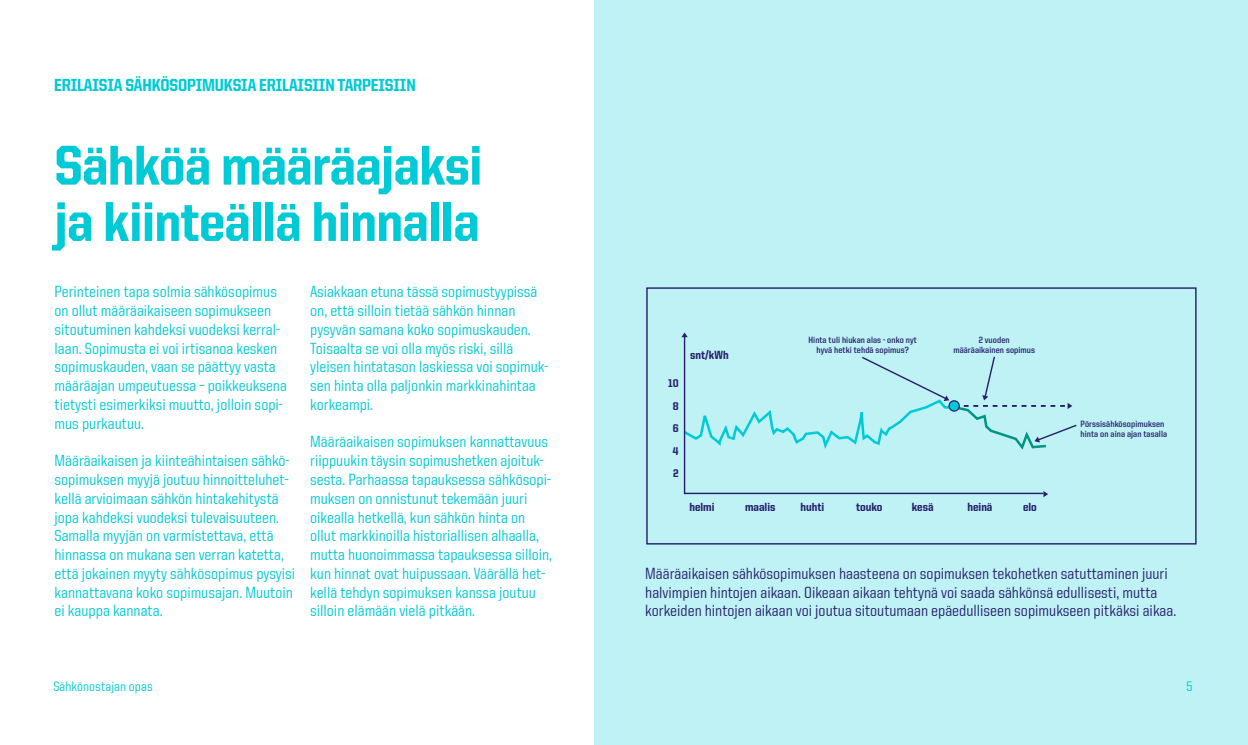
<style>
.page{position:relative;width:1248px;height:745px;background:#fff}
.page>*{position:absolute;margin:0;border:0;box-sizing:border-box;transform-origin:0 0}
.OTSIKKO{font:800 56.25px/56.2px "United Sans Semi Cond";letter-spacing:-.01em;color:#00cad5}
.LEIPIS{font:800 17.5px "United Sans Semi Cond";letter-spacing:-.01em;color:#00cad5}
.LEIPIS-2{font:500 16.25px/18.8px "United Sans Semi Cond";color:#00cad5}
.LEIPIS-3{font:500 16.25px/18.8px "United Sans Semi Cond";color:#27216d}
.t1{font:500 13.75px "United Sans Semi Cond";letter-spacing:.005em;color:#00cad5}
.LEIPIS-4{font:800 11.88px "United Sans Semi Cond";color:#27216d}
.LEIPIS-5{font:800 11.25px "United Sans Semi Cond";color:#27216d}
.LEIPIS-6{font:700 9.12px/9.6px "United Sans Semi Cond";letter-spacing:.01em;color:#27216d;text-align:center}
</style>
<div class="page">
<div style="left:594px;top:0;width:653px;height:744px;background:#bff2f5"></div>
<svg style="left:683px;top:336px;width:360px;height:158px"></svg>
<svg style="left:681px;top:332px;width:6px;height:5px"></svg>
<svg style="left:1043px;top:491px;width:5px;height:6px"></svg>
<div style="left:646px;top:287px;width:550px;height:257px;border:1px solid #27216d"></div>
<svg style="left:683px;top:355px;width:394px;height:98px"></svg>
<div style="left:948px;top:400px;width:11px;height:11px;background:#00cad5;border-radius:50%"></div>
<div style="left:948px;top:400px;width:11px;height:11px;border:1px solid #27216d;border-radius:50%"></div>
<p class="LEIPIS" style="left:54px;top:75px;width:363px">ERILAISIA SÄHKÖSOPIMUKSIA ERILAISIIN TARPEISIIN</p>
<p class="OTSIKKO" style="left:55px;top:136px;width:429px">Sähköä määräajaksi ja kiinteällä hinnalla</p>
<p class="LEIPIS-2" style="left:55px;top:282px;width:234px">Perinteinen tapa solmia sähkösopimus on ollut määräaikaiseen sopimukseen sitoutuminen kahdeksi vuodeksi kerral&shy;laan. Sopimusta ei voi irtisanoa kesken sopimuskauden, vaan se päättyy vasta määräajan umpeutuessa – poikkeuksena tietysti esimerkiksi muutto, jolloin sopi&shy;mus purkautuu.</p>
<p class="LEIPIS-2" style="left:55px;top:451px;width:242px">Määräaikaisen ja kiinteähintaisen sähkö&shy;sopimuksen myyjä joutuu hinnoitteluhet&shy;kellä arvioimaan sähkön hintakehitystä jopa kahdeksi vuodeksi tulevaisuuteen.<br>Samalla myyjän on varmistettava, että hinnassa on mukana sen verran katetta, että jokainen myyty sähkösopimus pysyisi kannattavana koko sopimusajan. Muutoin ei kauppa kannata.</p>
<p class="LEIPIS-2" style="left:310px;top:282px;width:239px">Asiakkaan etuna tässä sopimustyypissä on, että silloin tietää sähkön hinnan pysyvän samana koko sopimuskauden.<br>Toisaalta se voi olla myös riski, sillä yleisen hintatason laskiessa voi sopimuk&shy;sen hinta olla paljonkin markkinahintaa korkeampi.</p>
<p class="LEIPIS-2" style="left:310px;top:432px;width:243px">Määräaikaisen sopimuksen kannattavuus riippuukin täysin sopimushetken ajoituk&shy;sesta. Parhaassa tapauksessa sähkösopi&shy;muksen on onnistunut tekemään juuri oikealla hetkellä, kun sähkön hinta on ollut markkinoilla historiallisen alhaalla, mutta huonoimmassa tapauksessa silloin, kun hinnat ovat huipussaan. Väärällä het&shy;kellä tehdyn sopimuksen kanssa joutuu silloin elämään vielä pitkään.</p>
<p class="LEIPIS-5" style="left:668px;top:377px;width:12px">10</p>
<p class="LEIPIS-5" style="left:672px;top:399px;width:7px">8</p>
<p class="LEIPIS-5" style="left:672px;top:422px;width:7px">6</p>
<p class="LEIPIS-5" style="left:673px;top:444px;width:7px">4</p>
<p class="LEIPIS-5" style="left:673px;top:467px;width:7px">2</p>
<p class="LEIPIS-4" style="left:690px;top:348px;width:40px">snt/kWh</p>
<p class="LEIPIS-6" style="left:808px;top:335px;width:110px">Hinta tuli hiukan alas - onko nyt hyvä hetki tehdä sopimus?</p>
<p class="LEIPIS-6" style="left:978px;top:335px;width:32px">2 vuoden</p>
<p class="LEIPIS-6" style="left:953px;top:344px;width:83px">määräaikainen sopimus</p>
<p class="LEIPIS-4" style="left:689px;top:500px;width:27px">helmi</p>
<p class="LEIPIS-4" style="left:745px;top:500px;width:32px">maalis</p>
<p class="LEIPIS-4" style="left:800px;top:500px;width:25px">huhti</p>
<p class="LEIPIS-4" style="left:856px;top:500px;width:28px">touko</p>
<p class="LEIPIS-4" style="left:911px;top:500px;width:23px">kesä</p>
<p class="LEIPIS-4" style="left:967px;top:500px;width:27px">heinä</p>
<p class="LEIPIS-4" style="left:1022px;top:500px;width:15px">elo</p>
<p class="LEIPIS-6" style="left:1080px;top:419px;width:88px;text-align:left">Pörssisähkösopimuksen hinta on aina ajan tasalla</p>
<p class="LEIPIS-3" style="left:645px;top:563px;width:532px">Määräaikaisen sähkösopimuksen haasteena on sopimuksen tekohetken satuttaminen juuri halvimpien hintojen aikaan. Oikeaan aikaan tehtynä voi saada sähkönsä edullisesti, mutta korkeiden hintojen aikaan voi joutua sitoutumaan epäedulliseen sopimukseen pitkäksi aikaa.</p>
<p class="t1" style="left:53px;top:679px;width:101px">Sähkönostajan opas</p>
<p class="t1" style="left:1186px;top:679px;width:8px">5</p>
</div>
